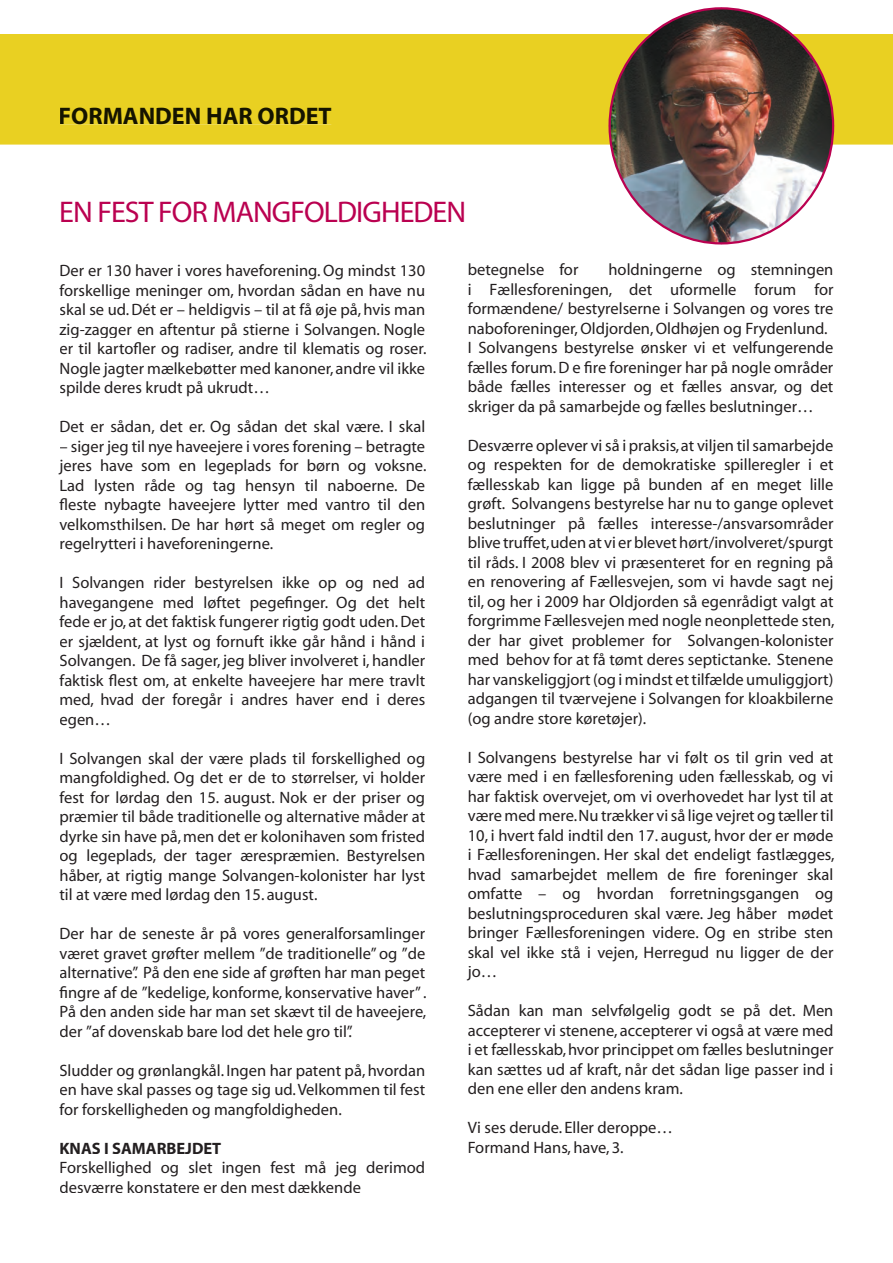
<style>
.page{position:relative;width:893px;height:1263px;background:#fff}
.page>*{position:absolute;margin:0;border:0;box-sizing:border-box;transform-origin:0 0}
.t1{font:30px "Myriad";letter-spacing:-.03em;color:#ba0150}
.t2{font:700 24px "Myriad";color:#151400}
.t3{font:16.5px/19.5px "Myriad";color:#231f20;text-align:justify}
.t4{font:700 16.5px "Myriad";color:#231f20}
</style>
<div class="page">
<div style="left:0;top:34px;width:893px;height:111px;background:#e9d022"></div>
<div style="left:60px;top:107px;width:271px;height:17px;background:#e9d022"></div>
<img style="left:608px;top:7px;width:226px;height:237px">
<h2 class="t2" style="left:59px;top:104px;width:275px">FORMANDEN HAR ORDET</h2>
<h1 class="t1" style="left:59px;top:197px;width:409px">EN FEST FOR MANGFOLDIGHEDEN</h1>
<p class="t3" style="left:60px;top:261px;width:368px">Der er 130 haver i vores haveforening. Og mindst 130 forskellige meninger om, hvordan sådan en have nu skal se ud. Dét er – heldigvis – til at få øje på, hvis man zig-zagger en aftentur på stierne i Solvangen. Nogle er til kartofler og radiser, andre til klematis og roser.<br>Nogle jagter mælkebøtter med kanoner, andre vil ikke spilde deres krudt på ukrudt…</p>
<p class="t3" style="left:60px;top:417px;width:367px">Det er sådan, det er. Og sådan det skal være. I skal</p>
<p class="t3" style="left:60px;top:437px;width:368px">– siger jeg til nye haveejere i vores forening – betragte jeres have som en legeplads for børn og voksne.<br>Lad lysten råde og tag hensyn til naboerne. De fleste nybagte haveejere lytter med vantro til den velkomsthilsen. De har hørt så meget om regler og regelrytteri i haveforeningerne.</p>
<p class="t3" style="left:60px;top:573px;width:367px">I Solvangen rider bestyrelsen ikke op og ned ad havegangene med løftet pegefinger. Og det helt fede er jo, at det faktisk fungerer rigtig godt uden. Det er sjældent, at lyst og fornuft ikke går hånd i hånd i Solvangen. De få sager, jeg bliver involveret i, handler faktisk flest om, at enkelte haveejere har mere travlt med, hvad der foregår i andres haver end i deres egen…</p>
<p class="t3" style="left:60px;top:749px;width:367px">I Solvangen skal der være plads til forskellighed og mangfoldighed. Og det er de to størrelser, vi holder fest for lørdag den 15. august. Nok er der priser og præmier til både traditionelle og alternative måder at dyrke sin have på, men det er kolonihaven som fristed og legeplads, der tager ærespræmien. Bestyrelsen håber, at rigtig mange Solvangen-kolonister har lyst til at være med lørdag den 15. august.</p>
<p class="t3" style="left:60px;top:924px;width:368px">Der har de seneste år på vores generalforsamlinger været gravet grøfter mellem ”de traditionelle” og ”de alternative”. På den ene side af grøften har man peget fingre af de ”kedelige, konforme, konservative haver” .<br>På den anden side har man set skævt til de haveejere, der ”af dovenskab bare lod det hele gro til”.</p>
<p class="t3" style="left:60px;top:1061px;width:367px">Sludder og grønlangkål. Ingen har patent på, hvordan en have skal passes og tage sig ud. Velkommen til fest for forskelligheden og mangfoldigheden.</p>
<p class="t4" style="left:60px;top:1139px;width:163px">KNAS I SAMARBEJDET</p>
<p class="t3" style="left:60px;top:1158px;width:367px">Forskellighed og slet ingen fest må jeg derimod desværre konstatere er den mest dækkende</p>
<p class="t3" style="left:468px;top:261px;width:112px">betegnelse for</p>
<p class="t3" style="left:468px;top:261px;width:367px;text-align:left;text-indent:141px">holdningerne og stemningen i Fællesforeningen, det uformelle forum for formændene/ bestyrelserne i Solvangen og vores tre naboforeninger, Oldjorden, Oldhøjen og Frydenlund.<br>I Solvangens bestyrelse ønsker vi et velfungerende fælles forum. D e fire foreninger har på nogle områder både fælles interesser og et fælles ansvar, og det skriger da på samarbejde og fælles beslutninger…</p>
<p class="t3" style="left:468px;top:436px;width:368px">Desværre oplever vi så i praksis, at viljen til samarbejde og respekten for de demokratiske spilleregler i et fællesskab kan ligge på bunden af en meget lille grøft. Solvangens bestyrelse har nu to gange oplevet beslutninger på fælles interesse-/ansvarsområder blive truffet, uden at vi er blevet hørt/involveret/spurgt til råds. I 2008 blev vi præsenteret for en regning på en renovering af Fællesvejen, som vi havde sagt nej til, og her i 2009 har Oldjorden så egenrådigt valgt at forgrimme Fællesvejen med nogle neonplettede sten, der har givet problemer for Solvangen-kolonister med behov for at få tømt deres septictanke. Stenene har vanskeliggjort (og i mindst et tilfælde umuliggjort) adgangen til tværvejene i Solvangen for kloakbilerne (og andre store køretøjer).</p>
<p class="t3" style="left:468px;top:748px;width:368px">I Solvangens bestyrelse har vi følt os til grin ved at være med i en fællesforening uden fællesskab, og vi har faktisk overvejet, om vi overhovedet har lyst til at være med mere. Nu trækker vi så lige vejret og tæller til 10, i hvert fald indtil den 17. august, hvor der er møde i Fællesforeningen. Her skal det endeligt fastlægges, hvad samarbejdet mellem de fire foreninger skal omfatte – og hvordan forretningsgangen og beslutningsproceduren skal være. Jeg håber mødet bringer Fællesforeningen videre. Og en stribe sten skal vel ikke stå i vejen, Herregud nu ligger de der jo…</p>
<p class="t3" style="left:468px;top:1002px;width:367px">Sådan kan man selvfølgelig godt se på det. Men accepterer vi stenene, accepterer vi også at være med i et fællesskab, hvor princippet om fælles beslutninger kan sættes ud af kraft, når det sådan lige passer ind i den ene eller den andens kram.</p>
<p class="t3" style="left:468px;top:1119px;width:207px">Vi ses derude. Eller deroppe…<br>Formand Hans, have, 3.</p>
</div>
